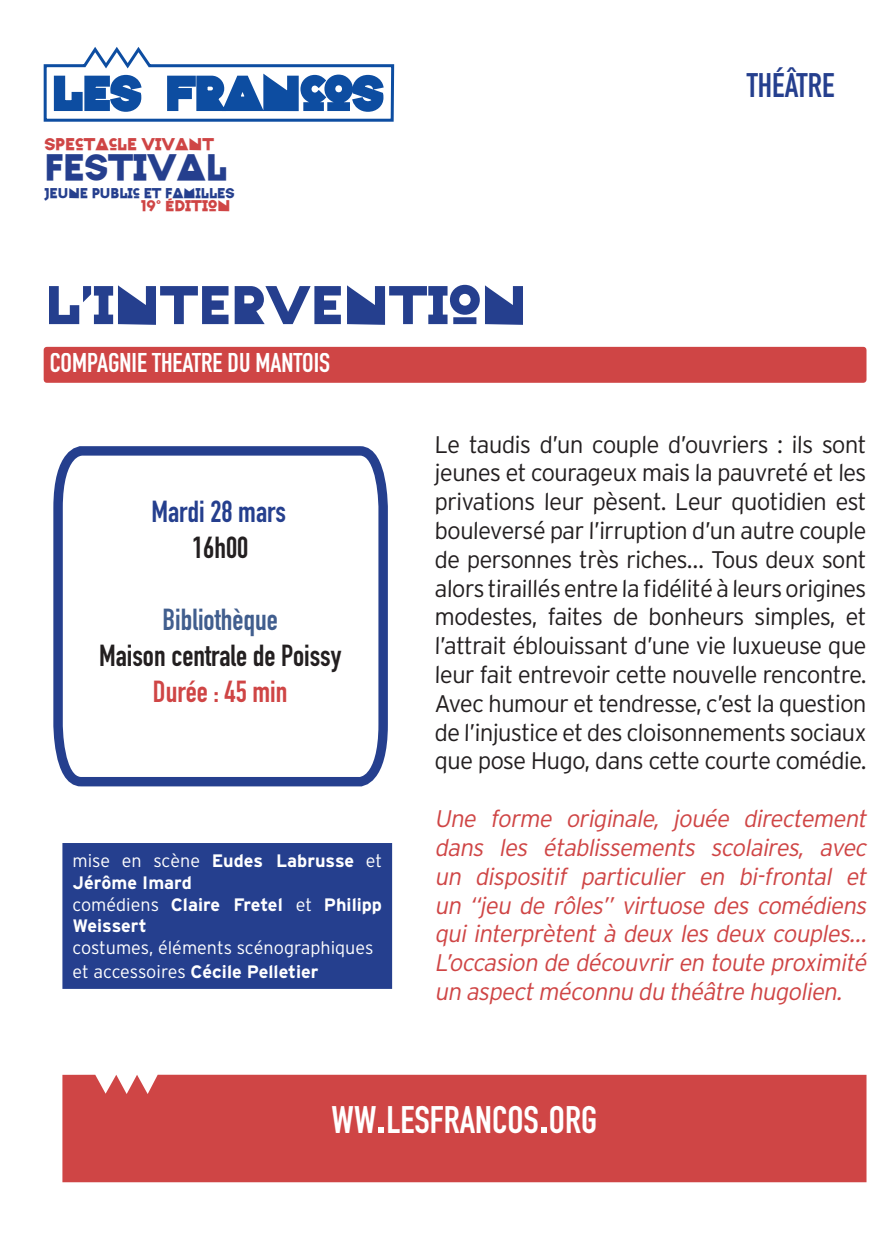
<style>
.page{position:relative;width:893px;height:1259px;background:#fff}
.page>*{position:absolute;margin:0;border:0;box-sizing:border-box;transform-origin:0 0}
.t1{font:57px "Crazy Loopin Paris";color:#253f8e}
.t2{font:38.4px "Crazy Loopin Paris";color:#253f8e}
.t3{font:37.8px "DIN Engschrift Std";color:#fff}
.t4{font:33.6px "DIN Engschrift Std";color:#253f8e}
.t5{font:30px "DIN Engschrift Std";color:#231f20}
.t6{font:30px "DIN Engschrift Std";color:#415e8e}
.t7{font:30px "DIN Engschrift Std";color:#253f8e}
.t8{font:30px "DIN Engschrift Std";color:#cf4545}
.t9{font:27px "DIN Engschrift Std";color:#fff}
.t10{font:300 24px/28.8px "Interstate";color:#231f20;text-align:justify}
.t11{font:italic 300 24px/28.8px "Interstate";color:#cf4545;text-align:justify}
.t12{font:700 18px/21.6px "Interstate";color:#fff}
.t13{font:300 18px/24px "Interstate";color:#fff}
.t14{font:17.7px "Crazy Loopin Paris";color:#cf4545}
.t15{font:16.2px "Crazy Loopin Paris";color:#cf4545}
.t16{font:14.7px "Crazy Loopin Paris";color:#253f8e}
.s1{font-weight:300}
.s2{font-weight:700}
.s3{font-size:54px}
</style>
<div class="page">
<div style="left:67px;top:848px;width:320px;height:136px;background:#253f8e"></div>
<div style="left:62px;top:843px;width:330px;height:146px;border:10px solid #253f8e"></div>
<svg style="left:53px;top:446px;width:335px;height:341px"></svg>
<div style="left:47px;top:350px;width:816px;height:30px;background:#cf4545"></div>
<div style="left:44px;top:347px;width:822px;height:36px;border:6px solid #cf4545"></div>
<div style="left:62px;top:1074px;width:804px;height:108px;background:#cf4545"></div>
<svg style="left:43px;top:47px;width:352px;height:75px"></svg>
<p class="t14" style="left:44px;top:133px;width:171px">SPECTACLE VIVANT</p>
<p class="t2" style="left:44px;top:143px;width:184px">FESTIVAL</p>
<p class="t16" style="left:44px;top:184px;width:192px">JEUNE PUBLIC ET FAMILLES</p>
<p class="t15" style="left:141px;top:196px;width:91px">19° ÉDITION</p>
<p class="t1" style="left:45px;top:270px;width:483px">L’INTERVENTION</p>
<p class="t9" style="left:50px;top:347px;width:282px">COMPAGNIE THÉÂTRE DU MANTOIS</p>
<p class="t4" style="left:747px;top:66px;width:89px">THÉÂTRE</p>
<p class="t7" style="left:151px;top:494px;width:136px">Mardi 28 mars</p>
<p class="t5" style="left:192px;top:530px;width:58px">16h00</p>
<p class="t6" style="left:162px;top:602px;width:117px">Bibliothèque</p>
<p class="t5" style="left:99px;top:638px;width:244px">Maison centrale de Poissy</p>
<p class="t8" style="left:153px;top:674px;width:136px">Durée : 45 min</p>
<p class="t12" style="left:72px;top:850px;width:311px"><span class="s1">mise en scène</span> Eudes Labrusse <span class="s1">et<br></span>Jérôme Imard</p>
<p class="t12" style="left:72px;top:893px;width:311px"><span class="s1">comédiens</span> Claire Fretel <span class="s1">et</span> Philipp<br>Weissert</p>
<p class="t13" style="left:72px;top:935px;width:303px">costumes, éléments scénographiques et accessoires <span class="s2">Cécile Pelletier</span></p>
<p class="t10" style="left:434px;top:429px;width:434px">Le taudis d’un couple d’ouvriers : ils sont jeunes et courageux mais la pauvreté et les privations leur pèsent. Leur quotidien est bouleversé par l’irruption d’un autre couple de personnes très riches… Tous deux sont alors tiraillés entre la fidélité à leurs origines modestes, faites de bonheurs simples, et l’attrait éblouissant d’une vie luxueuse que leur fait entrevoir cette nouvelle rencontre.<br>Avec humour et tendresse, c’est la question de l’injustice et des cloisonnements sociaux que pose Hugo, dans cette courte comédie.</p>
<p class="t11" style="left:434px;top:804px;width:439px">Une forme originale, jouée directement dans les établissements scolaires, avec un dispositif particulier en bi-frontal et un “jeu de rôles” virtuose des comédiens qui interprètent à deux les deux couples… L’occasion de découvriren toute proximité un aspectméconnu du théâtre hugolien.</p>
<p class="t3" style="left:332px;top:1097px;width:267px">WW<span class="s3">.</span>LESFRANCOS<span class="s3">.</span>ORG</p>
</div>
